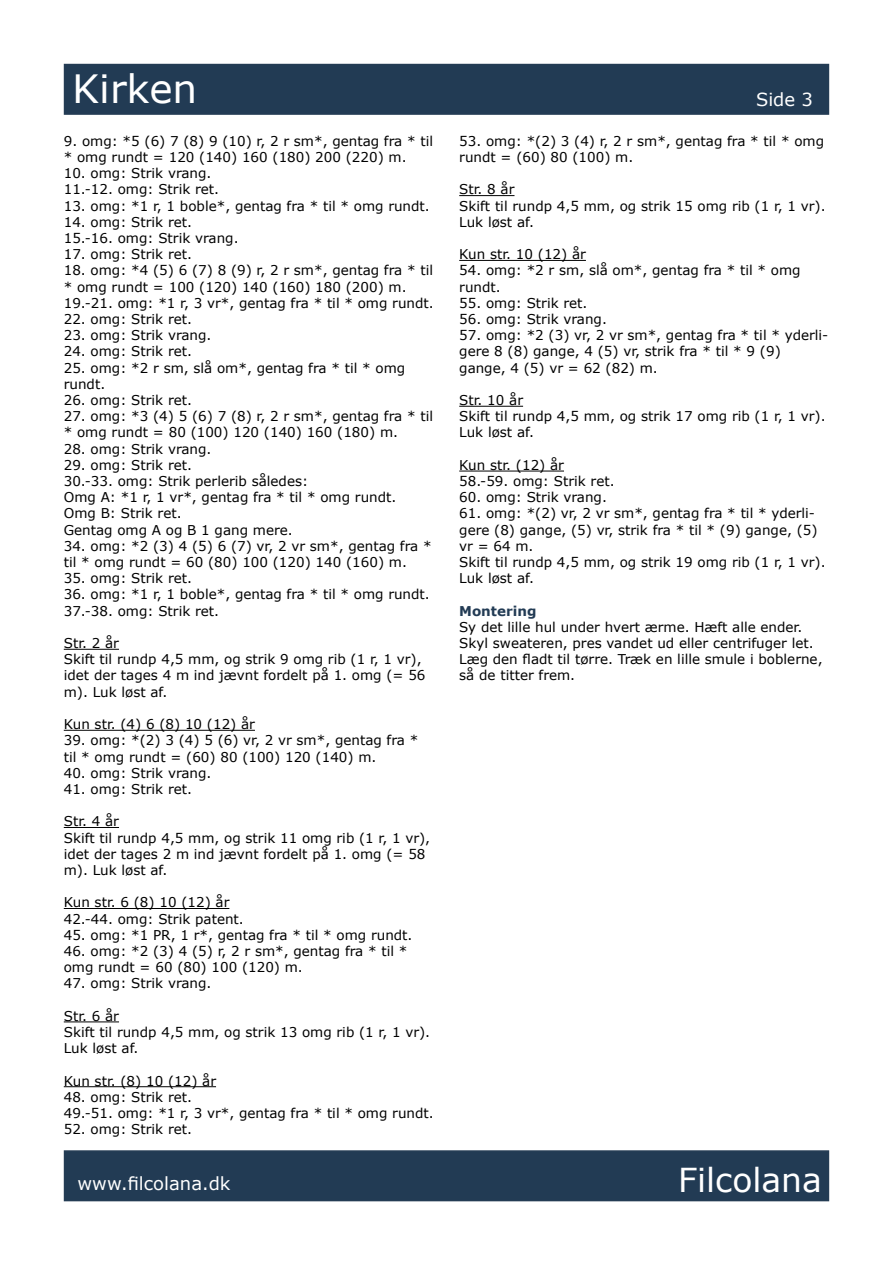
<style>
.page{position:relative;width:893px;height:1263px;background:#fff}
.page>*{position:absolute;margin:0;border:0;box-sizing:border-box;transform-origin:0 0}
.t1{font:39px "Verdana";color:#fff}
.t2{font:33px "Verdana";color:#fff}
.t3{font:18px "Verdana";color:#fff}
.t4{font:13.5px/16.2px "Verdana";color:#000}
.t5{font:700 13.5px "Verdana";color:#223b54}
</style>
<div class="page">
<div style="left:64px;top:64px;width:765px;height:51px;background:#223b54;border:2px solid #243c54"></div>
<div style="left:64px;top:1150px;width:765px;height:51px;background:#223b54;border:2px solid #243c54"></div>
<hr style="left:64px;top:649px;width:55px;height:1px;background:#000">
<hr style="left:64px;top:730px;width:191px;height:1px;background:#000">
<hr style="left:64px;top:827px;width:55px;height:1px;background:#000">
<hr style="left:64px;top:908px;width:165px;height:1px;background:#000">
<hr style="left:64px;top:1021px;width:55px;height:1px;background:#000">
<hr style="left:64px;top:1086px;width:152px;height:1px;background:#000">
<hr style="left:459px;top:195px;width:55px;height:1px;background:#000">
<hr style="left:459px;top:260px;width:127px;height:1px;background:#000">
<hr style="left:459px;top:406px;width:64px;height:1px;background:#000">
<hr style="left:459px;top:471px;width:105px;height:1px;background:#000">
<h1 class="t1" style="left:72px;top:62px;width:126px">Kirken</h1>
<p class="t4" style="left:64px;top:133px;width:371px">9. omg: *5 (6) 7 (8) 9 (10) r, 2 r sm*, gentag fra * til * omg rundt = 120 (140) 160 (180) 200 (220) m.</p>
<p class="t4" style="left:64px;top:165px;width:157px">10. omg: Strik vrang.<br>11.-12. omg: Strik ret.</p>
<p class="t4" style="left:64px;top:197px;width:368px">13. omg: *1 r, 1 boble*, gentag fra * til * omg rundt.</p>
<p class="t4" style="left:64px;top:214px;width:176px">14. omg: Strik ret.<br>15.-16. omg: Strik vrang.</p>
<p class="t4" style="left:64px;top:246px;width:130px">17. omg: Strik ret.</p>
<p class="t4" style="left:64px;top:262px;width:371px">18. omg: *4 (5) 6 (7) 8 (9) r, 2 r sm*, gentag fra * til * omg rundt = 100 (120) 140 (160) 180 (200) m.<br>19.-21. omg: *1 r, 3 vr*, gentag fra * til * omg rundt.</p>
<p class="t4" style="left:64px;top:311px;width:130px">22. omg: Strik ret.</p>
<p class="t4" style="left:64px;top:327px;width:149px">23. omg: Strik vrang.</p>
<p class="t4" style="left:64px;top:343px;width:130px">24. omg: Strik ret.</p>
<p class="t4" style="left:64px;top:359px;width:343px">25. omg: *2 r sm, slå om*, gentag fra * til * omg rundt.</p>
<p class="t4" style="left:64px;top:392px;width:130px">26. omg: Strik ret.</p>
<p class="t4" style="left:64px;top:408px;width:371px">27. omg: *3 (4) 5 (6) 7 (8) r, 2 r sm*, gentag fra * til * omg rundt = 80 (100) 120 (140) 160 (180) m.</p>
<p class="t4" style="left:64px;top:440px;width:149px">28. omg: Strik vrang.</p>
<p class="t4" style="left:64px;top:457px;width:334px">29. omg: Strik ret.<br>30.-33. omg: Strik perlerib således:<br>Omg A: *1 r, 1 vr*, gentag fra * til * omg rundt.<br>Omg B: Strik ret.<br>Gentag omg A og B 1 gang mere.</p>
<p class="t4" style="left:64px;top:538px;width:369px">34. omg: *2 (3) 4 (5) 6 (7) vr, 2 vr sm*, gentag fra * til * omg rundt = 60 (80) 100 (120) 140 (160) m.</p>
<p class="t4" style="left:64px;top:570px;width:130px">35. omg: Strik ret.</p>
<p class="t4" style="left:64px;top:586px;width:368px">36. omg: *1 r, 1 boble*, gentag fra * til * omg rundt.<br>37.-38. omg: Strik ret.</p>
<p class="t4" style="left:64px;top:635px;width:363px">Str. 2 år<br>Skift til rundp 4,5 mm, og strik 9 omg rib (1 r, 1 vr), idet der tages 4 m ind jævnt fordelt på 1. omg (= 56 m). Luk løst af.</p>
<p class="t4" style="left:64px;top:716px;width:193px">Kun str. (4) 6 (8) 10 (12) år</p>
<p class="t4" style="left:64px;top:732px;width:356px">39. omg: *(2) 3 (4) 5 (6) vr, 2 vr sm*, gentag fra * til * omg rundt = (60) 80 (100) 120 (140) m.</p>
<p class="t4" style="left:64px;top:764px;width:149px">40. omg: Strik vrang.</p>
<p class="t4" style="left:64px;top:781px;width:130px">41. omg: Strik ret.</p>
<p class="t4" style="left:64px;top:813px;width:368px">Str. 4 år<br>Skift til rundp 4,5 mm, og strik 11 omg rib (1 r, 1 vr), idet der tages 2 m ind jævnt fordelt på 1. omg (= 58 m). Luk løst af.</p>
<p class="t4" style="left:64px;top:894px;width:182px">Kun str. 6 (8) 10 (12) år<br>42.-44. omg: Strik patent.</p>
<p class="t4" style="left:64px;top:926px;width:350px">45. omg: *1 PR, 1 r*, gentag fra * til * omg rundt.</p>
<p class="t4" style="left:64px;top:943px;width:345px">46. omg: *2 (3) 4 (5) r, 2 r sm*, gentag fra * til * omg rundt = 60 (80) 100 (120) m.</p>
<p class="t4" style="left:64px;top:975px;width:149px">47. omg: Strik vrang.</p>
<p class="t4" style="left:64px;top:1007px;width:368px">Str. 6 år<br>Skift til rundp 4,5 mm, og strik 13 omg rib (1 r, 1 vr).<br>Luk løst af.</p>
<p class="t4" style="left:64px;top:1072px;width:154px">Kun str. (8) 10 (12) år</p>
<p class="t4" style="left:64px;top:1088px;width:371px">48. omg: Strik ret.<br>49.-51. omg: *1 r, 3 vr*, gentag fra * til * omg rundt.</p>
<p class="t4" style="left:64px;top:1121px;width:130px">52. omg: Strik ret.</p>
<h3 class="t3" style="left:756px;top:87px;width:58px">Side 3</h3>
<p class="t4" style="left:459px;top:133px;width:366px">53. omg: *(2) 3 (4) r, 2 r sm*, gentag fra * til * omg rundt = (60) 80 (100) m.</p>
<p class="t4" style="left:459px;top:181px;width:368px">Str. 8 år<br>Skift til rundp 4,5 mm, og strik 15 omg rib (1 r, 1 vr).<br>Luk løst af.</p>
<p class="t4" style="left:459px;top:246px;width:128px">Kun str. 10 (12) år</p>
<p class="t4" style="left:459px;top:262px;width:343px">54. omg: *2 r sm, slå om*, gentag fra * til * omg rundt.</p>
<p class="t4" style="left:459px;top:295px;width:130px">55. omg: Strik ret.</p>
<p class="t4" style="left:459px;top:311px;width:149px">56. omg: Strik vrang.</p>
<p class="t4" style="left:459px;top:327px;width:371px">57. omg: *2 (3) vr, 2 vr sm*, gentag fra * til * yderli&shy;gere 8 (8) gange, 4 (5) vr, strik fra * til * 9 (9) gange, 4 (5) vr = 62 (82) m.</p>
<p class="t4" style="left:459px;top:392px;width:368px">Str. 10 år<br>Skift til rundp 4,5 mm, og strik 17 omg rib (1 r, 1 vr).<br>Luk løst af.</p>
<p class="t4" style="left:459px;top:457px;width:157px">Kun str. (12) år<br>58.-59. omg: Strik ret.</p>
<p class="t4" style="left:459px;top:489px;width:149px">60. omg: Strik vrang.</p>
<p class="t4" style="left:459px;top:505px;width:368px">61. omg: *(2) vr, 2 vr sm*, gentag fra * til * yderli&shy;gere (8) gange, (5) vr, strik fra * til * (9) gange, (5) vr = 64 m.<br>Skift til rundp 4,5 mm, og strik 19 omg rib (1 r, 1 vr).<br>Luk løst af.</p>
<p class="t5" style="left:459px;top:601px;width:79px">Montering</p>
<p class="t4" style="left:459px;top:619px;width:365px">Sy det lille hul under hvert ærme. Hæft alle ender.<br>Skyl sweateren, pres vandet ud eller centrifuger let.<br>Læg den fladt til tørre. Træk en lille smule i boblerne, så de titter frem.</p>
<h3 class="t3" style="left:78px;top:1171px;width:154px">www.filcolana.dk</h3>
<h2 class="t2" style="left:678px;top:1157px;width:145px">Filcolana</h2>
</div>
